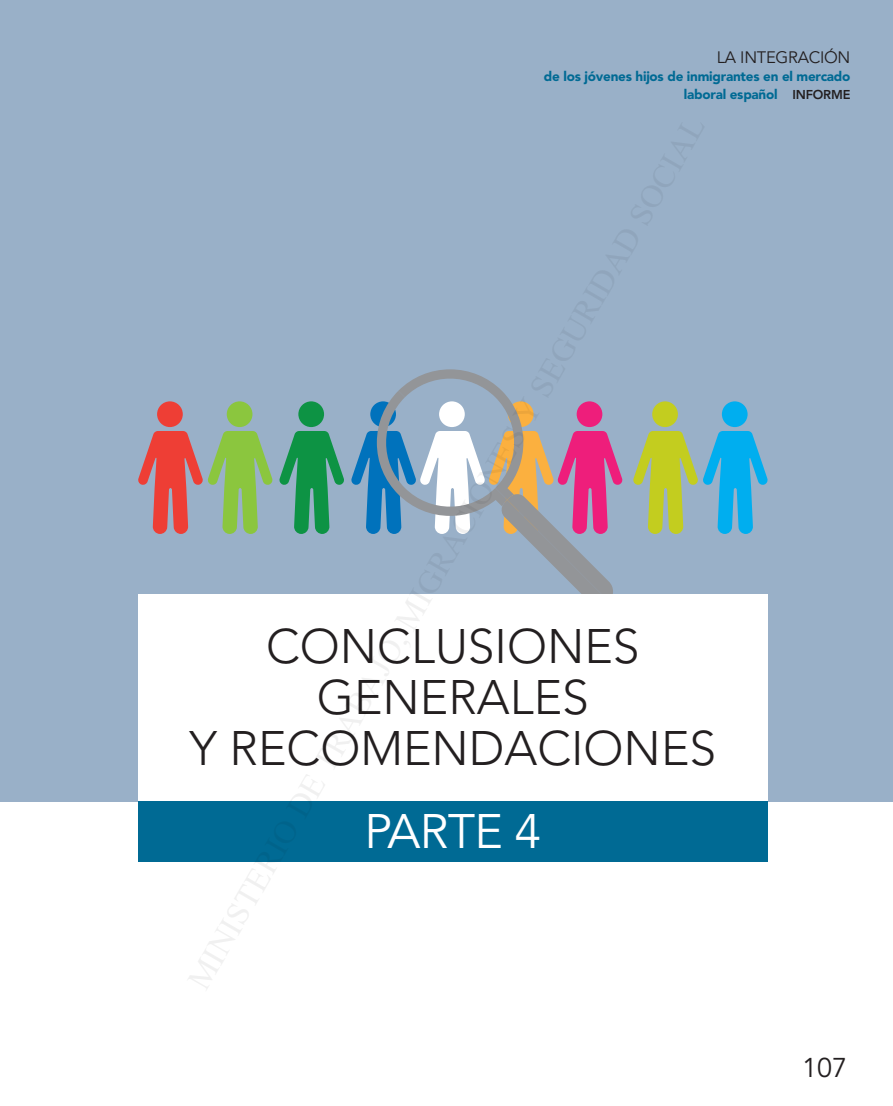
<style>
.page{position:relative;width:893px;height:1106px;background:#fff}
.page>*{position:absolute;margin:0;border:0;box-sizing:border-box;transform-origin:0 0}
.TITULO{font:300 48px "Avenir";color:#231f20}
.t1{font:48px "Avenir";letter-spacing:-.015em;color:#fff}
.t2{font:27px "Avenir";color:#231f20}
.t3{font:16.5px "Avenir";letter-spacing:-.015em;color:#231f20}
.t4{font:900 13.5px/18px "Avenir";letter-spacing:-.015em;color:#006a94;text-align:right}
.s1{font-weight:800;font-size:12.75px;color:#231f20}
</style>
<div class="page">
<div style="left:0;top:0;width:893px;height:801px;background:#99b0c8"></div>
<svg style="left:351px;top:369px;width:272px;height:225px"></svg>
<svg style="left:279px;top:431px;width:65px;height:103px"></svg>
<div style="left:298px;top:401px;width:26px;height:26px;background:#0d9344;border-radius:50%"></div>
<div style="left:227px;top:401px;width:25px;height:26px;background:#8bc63e;border-radius:50%"></div>
<svg style="left:138px;top:431px;width:135px;height:103px"></svg>
<div style="left:157px;top:401px;width:26px;height:26px;background:#ee3e35;border-radius:50%"></div>
<div style="left:722px;top:401px;width:26px;height:26px;background:#00aeef;border-radius:50%"></div>
<svg style="left:633px;top:431px;width:134px;height:103px"></svg>
<div style="left:652px;top:401px;width:26px;height:26px;background:#c3cd1f;border-radius:50%"></div>
<div style="left:138px;top:594px;width:629px;height:218px;background:#fff"></div>
<div style="left:138px;top:801px;width:629px;height:61px;background:#006a94"></div>
<p class="t3" style="left:717px;top:48px;width:135px">LA INTEGRACIÓN</p>
<p class="t4" style="left:544px;top:67px;width:308px">de los jóvenes hijos de inmigrantes en el mercado laboral español <span class="s1">INFORME</span></p>
<p class="TITULO" style="left:266px;top:617px;width:375px">CONCLUSIONES</p>
<p class="TITULO" style="left:317px;top:668px;width:274px">GENERALES</p>
<p class="TITULO" style="left:190px;top:719px;width:528px">Y RECOMENDACIONES</p>
<p class="t1" style="left:364px;top:803px;width:178px">PARTE 4</p>
<h2 class="t2" style="left:802px;top:1052px;width:47px">107</h2>
</div>
